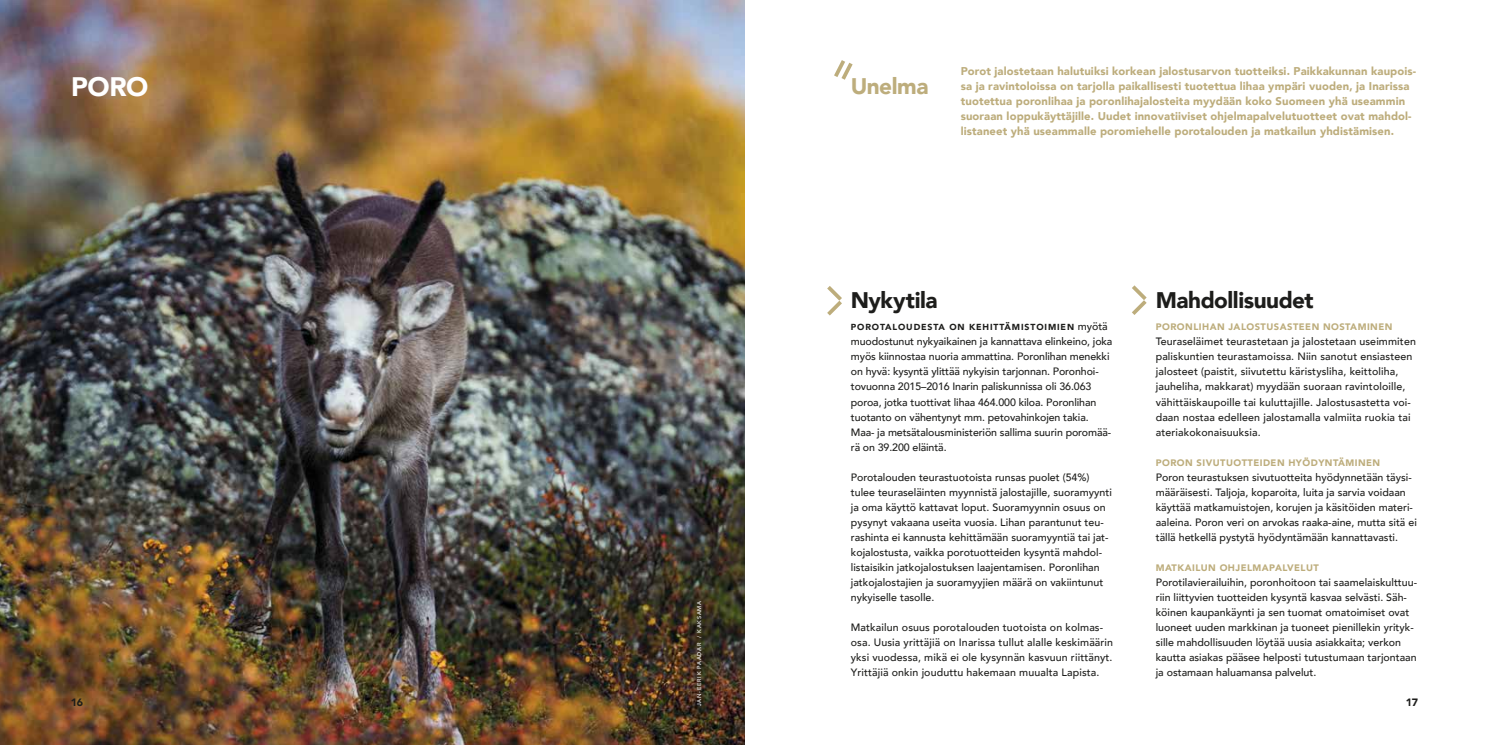
<style>
.page{position:relative;width:1489px;height:745px;background:#fff}
.page>*{position:absolute;margin:0;border:0;box-sizing:border-box;transform-origin:0 0}
.t1{font:900 26.75px "Avenir";color:#fff}
.t2{font:900 22.5px "Avenir";letter-spacing:-.02em;color:#1d1d1b}
.t3{font:900 22.5px "Avenir";letter-spacing:-.02em;color:#bdad7c}
.t4{font:900 11.25px/15px "Avenir";letter-spacing:.01em;color:#bdad7c}
.t5{font:500 10.62px/15px "Avenir";color:#1d1d1b}
.t6{font:900 10.62px "Avenir";color:#1d1d1b}
.t7{font:900 9.38px "Avenir";letter-spacing:.05em;color:#bdad7c}
.t8{font:900 8.75px "Avenir";letter-spacing:.1em;color:#1d1d1b}
.t9{font:500 5.62px "Avenir";letter-spacing:.13em;color:#fff}
.s1{font-weight:500;font-size:10.62px}
</style>
<div class="page">
<img style="left:0;top:0;width:744px;height:744px">
<svg style="left:827px;top:286px;width:15px;height:30px"></svg>
<svg style="left:1132px;top:285px;width:15px;height:30px"></svg>
<svg style="left:834px;top:60px;width:19px;height:20px"></svg>
<h1 class="t1" style="left:71px;top:64px;width:79px">PORO</h1>
<p class="t6" style="left:71px;top:692px;width:14px">16</p>
<p class="t9" style="left:694px;top:705px;width:106px;rotate:-90deg">JAN-EERIK PAADAR / KAKSAMA</p>
<h2 class="t3" style="left:850px;top:67px;width:79px">Unelma</h2>
<p class="t4" style="left:960px;top:63px;width:457px">Porot jalostetaan halutuiksi korkean jalostusarvon tuotteiksi. Paikkakunnan kaupois&shy;sa ja ravintoloissa on tarjolla paikallisesti tuotettua lihaa ympäri vuoden, ja Inarissa tuotettua poronlihaa ja poronlihajalosteita myydään koko Suomeen yhä useammin suoraan loppukäyttäjille. Uudet innovatiiviset ohjelmapalvelutuotteet ovat mahdol&shy;listaneet yhä useammalle poromiehelle porotalouden ja matkailun yhdistämisen.</p>
<h2 class="t2" style="left:850px;top:280px;width:88px">Nykytila</h2>
<h2 class="t2" style="left:1155px;top:280px;width:159px">Mahdollisuudet</h2>
<p class="t8" style="left:850px;top:319px;width:258px">POROTALOUDESTA ON KEHITTÄMISTOIMIEN <span class="s1">myötä</span></p>
<p class="t5" style="left:850px;top:333px;width:263px">muodostunut nykyaikainen ja kannattava elinkeino, joka myös kiinnostaa nuoria ammattina. Poronlihan menekki on hyvä: kysyntä ylittää nykyisin tarjonnan. Poronhoi&shy;tovuonna 2015–2016 Inarin paliskunnissa oli 36.063 poroa, jotka tuottivat lihaa 464.000 kiloa. Poronlihan tuotanto on vähentynyt mm. petovahinkojen takia.<br>Maa- ja metsätalousministeriön sallima suurin poromää&shy;rä on 39.200 eläintä.</p>
<p class="t5" style="left:850px;top:468px;width:262px">Porotalouden teurastuotoista runsas puolet (54%) tulee teuraseläinten myynnistä jalostajille, suoramyynti ja oma käyttö kattavat loput. Suoramyynnin osuus on pysynyt vakaana useita vuosia. Lihan parantunut teu&shy;rashinta ei kannusta kehittämään suoramyyntiä tai jat&shy;kojalostusta, vaikka porotuotteiden kysyntä mahdol&shy;listaisikin jatkojalostuksen laajentamisen. Poronlihan jatkojalostajien ja suoramyyjien määrä on vakiintunut nykyiselle tasolle.</p>
<p class="t5" style="left:850px;top:618px;width:264px">Matkailun osuus porotalouden tuotoista on kolmas&shy;osa. Uusia yrittäjiä on Inarissa tullut alalle keskimäärin yksi vuodessa, mikä ei ole kysynnän kasvuun riittänyt.<br>Yrittäjiä onkin jouduttu hakemaan muualta Lapista.</p>
<p class="t7" style="left:1155px;top:319px;width:238px">PORONLIHAN JALOSTUSASTEEN NOSTAMINEN</p>
<p class="t5" style="left:1155px;top:333px;width:262px">Teuraseläimet teurastetaan ja jalostetaan useimmiten paliskuntien teurastamoissa. Niin sanotut ensiasteen jalosteet (paistit, siivutettu käristysliha, keittoliha, jauheliha, makkarat) myydään suoraan ravintoloille, vähittäiskaupoille tai kuluttajille. Jalostusastetta voi&shy;daan nostaa edelleen jalostamalla valmiita ruokia tai ateriakokonaisuuksia.</p>
<p class="t7" style="left:1155px;top:454px;width:226px">PORON SIVUTUOTTEIDEN HYÖDYNTÄMINEN</p>
<p class="t5" style="left:1155px;top:468px;width:263px">Poron teurastuksen sivutuotteita hyödynnetään täysi&shy;määräisesti. Taljoja, koparoita, luita ja sarvia voidaan käyttää matkamuistojen, korujen ja käsitöiden materi&shy;aaleina. Poron veri on arvokas raaka-aine, mutta sitä ei tällä hetkellä pystytä hyödyntämään kannattavasti.</p>
<p class="t7" style="left:1155px;top:559px;width:164px">MATKAILUN OHJELMAPALVELUT</p>
<p class="t5" style="left:1155px;top:573px;width:263px">Porotilavierailuihin, poronhoitoon tai saamelaiskulttuu&shy;riin liittyvien tuotteiden kysyntä kasvaa selvästi. Säh&shy;köinen kaupankäynti ja sen tuomat omatoimiset ovat luoneet uuden markkinan ja tuoneet pienillekin yrityk&shy;sille mahdollisuuden löytää uusia asiakkaita; verkon kautta asiakas pääsee helposti tutustumaan tarjontaan ja ostamaan haluamansa palvelut.</p>
<p class="t6" style="left:1405px;top:692px;width:14px">17</p>
</div>
